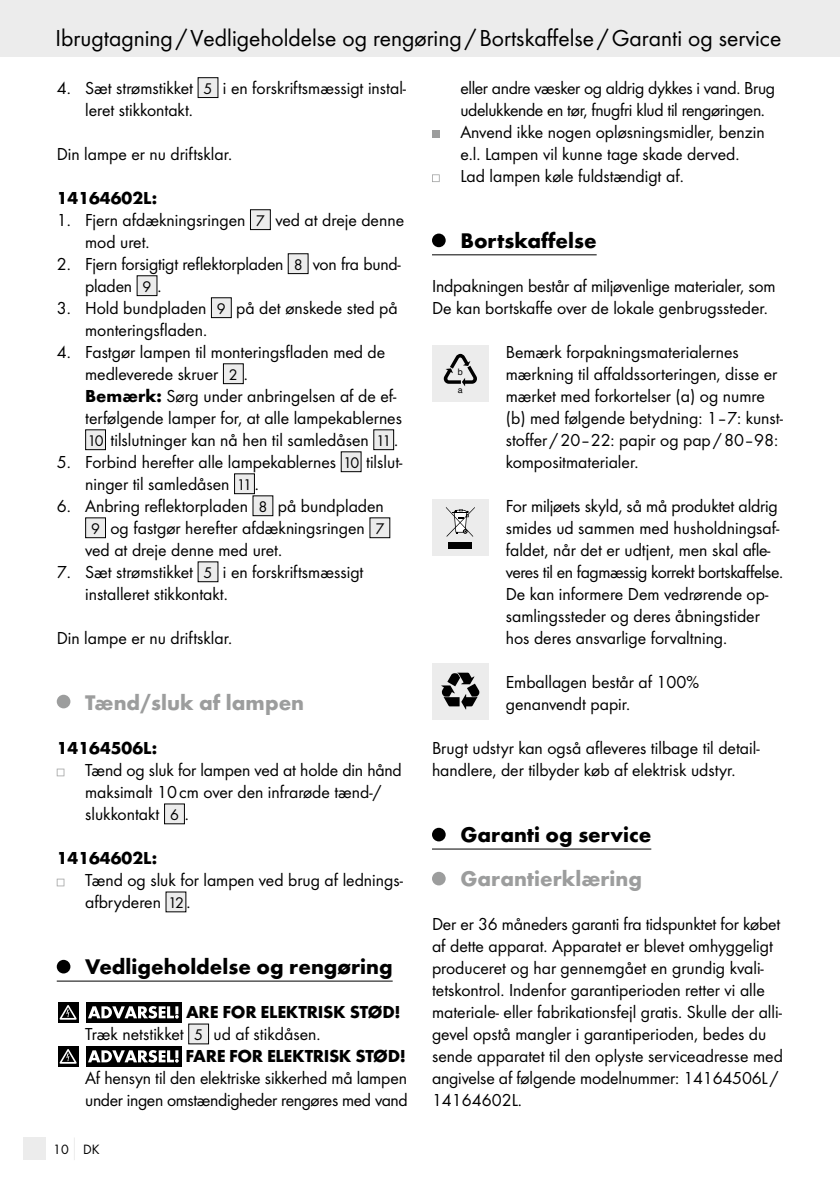
<style>
.page{position:relative;width:840px;height:1191px;background:#fff}
.page>*{position:absolute;margin:0;border:0;box-sizing:border-box;transform-origin:0 0}
.t1{font:24px "Futura Boo";color:#000}
.t2{font:700 22px "Futura";color:#000}
.t3{font:700 22px "Futura";color:#9c9d9d}
.t4{font:18px/22px "Futura Boo";color:#000}
.t5{font:18px/22px "Futura Boo";letter-spacing:-.02em;color:#000}
.t6{font:700 18px "Futura";letter-spacing:-.015em;color:#000}
.t7{font:14px "Futura Boo";color:#000}
.t8{font:9px "Helvetica";color:#000}
.t9{font:8.8px "Helvetica";color:#000}
.s1{font-size:16px}
.s2{font-family:"Futura";font-weight:700}
</style>
<div class="page">
<div style="left:0;top:0;width:839px;height:57px;background:#ececec"></div>
<div style="left:23px;top:1137px;width:22px;height:23px;background:#ececec"></div>
<svg style="left:74px;top:1138px;width:1px;height:22px"></svg>
<hr style="left:57px;top:980px;width:335px;height:1px;background:#000">
<div style="left:198px;top:78px;width:20px;height:20px;background:#ececec"></div>
<div style="left:197px;top:77px;width:21px;height:21px;border:1px solid #000"></div>
<div style="left:250px;top:210px;width:20px;height:20px;background:#ececec"></div>
<div style="left:250px;top:209px;width:21px;height:21px;border:1px solid #000"></div>
<div style="left:288px;top:254px;width:20px;height:20px;background:#ececec"></div>
<div style="left:287px;top:253px;width:21px;height:21px;border:1px solid #000"></div>
<div style="left:137px;top:276px;width:20px;height:20px;background:#ececec"></div>
<div style="left:136px;top:275px;width:21px;height:21px;border:1px solid #000"></div>
<div style="left:211px;top:298px;width:20px;height:20px;background:#ececec"></div>
<div style="left:211px;top:297px;width:21px;height:21px;border:1px solid #000"></div>
<div style="left:223px;top:364px;width:20px;height:20px;background:#ececec"></div>
<div style="left:223px;top:363px;width:21px;height:21px;border:1px solid #000"></div>
<div style="left:86px;top:430px;width:19px;height:20px;background:#ececec"></div>
<div style="left:85px;top:429px;width:21px;height:21px;border:1px solid #000"></div>
<div style="left:373px;top:430px;width:20px;height:20px;background:#ececec"></div>
<div style="left:373px;top:429px;width:21px;height:21px;border:1px solid #000"></div>
<div style="left:341px;top:452px;width:20px;height:20px;background:#ececec"></div>
<div style="left:234px;top:474px;width:20px;height:20px;background:#ececec"></div>
<div style="left:234px;top:473px;width:21px;height:21px;border:1px solid #000"></div>
<div style="left:253px;top:496px;width:20px;height:20px;background:#ececec"></div>
<div style="left:86px;top:518px;width:19px;height:20px;background:#ececec"></div>
<div style="left:85px;top:517px;width:21px;height:21px;border:1px solid #000"></div>
<div style="left:370px;top:518px;width:19px;height:20px;background:#ececec"></div>
<div style="left:198px;top:562px;width:20px;height:20px;background:#ececec"></div>
<div style="left:57px;top:694px;width:13px;height:14px;background:#9c9d9d;border-radius:50%"></div>
<svg style="left:57px;top:768px;width:7px;height:8px"></svg>
<div style="left:164px;top:804px;width:20px;height:20px;background:#ececec"></div>
<div style="left:164px;top:803px;width:21px;height:21px;border:1px solid #000"></div>
<svg style="left:57px;top:878px;width:7px;height:8px"></svg>
<div style="left:166px;top:892px;width:20px;height:20px;background:#ececec"></div>
<div style="left:57px;top:959px;width:13px;height:14px;background:#000;border-radius:50%"></div>
<div style="left:58px;top:1002px;width:20px;height:20px;background:linear-gradient(to right,#000,#000)"></div>
<svg style="left:60px;top:1005px;width:17px;height:14px"></svg>
<div style="left:86px;top:1002px;width:95px;height:20px;background:#000"></div>
<svg style="left:88px;top:1006px;width:91px;height:12px"></svg>
<div style="left:188px;top:1024px;width:20px;height:20px;background:#ececec"></div>
<div style="left:188px;top:1023px;width:21px;height:21px;border:1px solid #000"></div>
<div style="left:58px;top:1046px;width:20px;height:20px;background:linear-gradient(to right,#000,#000)"></div>
<svg style="left:60px;top:1049px;width:17px;height:14px"></svg>
<div style="left:86px;top:1046px;width:95px;height:20px;background:#000"></div>
<svg style="left:88px;top:1050px;width:91px;height:12px"></svg>
<hr style="left:432px;top:254px;width:164px;height:1px;background:#000">
<hr style="left:432px;top:848px;width:219px;height:1px;background:#000">
<div style="left:432px;top:130px;width:7px;height:8px;background:#9c9d9d"></div>
<svg style="left:432px;top:174px;width:7px;height:8px"></svg>
<div style="left:432px;top:233px;width:13px;height:14px;background:#000;border-radius:50%"></div>
<div style="left:432px;top:345px;width:56px;height:57px;background:#ececec"></div>
<svg style="left:443px;top:354px;width:33px;height:32px"></svg>
<div style="left:432px;top:499px;width:56px;height:57px;background:#ececec"></div>
<div style="left:448px;top:542px;width:24px;height:7px;background:#000"></div>
<svg style="left:445px;top:507px;width:29px;height:30px"></svg>
<div style="left:432px;top:662px;width:56px;height:57px;background:#ececec"></div>
<svg style="left:441px;top:672px;width:38px;height:37px"></svg>
<div style="left:432px;top:827px;width:13px;height:14px;background:#000;border-radius:50%"></div>
<div style="left:432px;top:871px;width:13px;height:14px;background:#9c9d9d;border-radius:50%"></div>
<h1 class="t1" style="left:56px;top:24px;width:726px">Ibrugtagning/Vedligeholdelse og rengøring/Bortskaffelse /Garanti og service</h1>
<p class="t4" style="left:85px;top:77px;width:322px;text-indent:-28px">4. Sæt strømstikket <span class="s1">5</span> i en forskriftsmæssigt instal&shy;leret stikkontakt.</p>
<p class="t4" style="left:57px;top:143px;width:177px">Din lampe er nu driftsklar.</p>
<p class="t6" style="left:57px;top:187px;width:102px">14164602L:</p>
<p class="t4" style="left:85px;top:209px;width:320px;text-indent:-28px">1. Fjern afdækningsringen <span class="s1">7</span> ved at dreje denne mod uret.</p>
<p class="t4" style="left:85px;top:253px;width:317px;text-indent:-28px">2. Fjern forsigtigt reflektorpladen <span class="s1">8</span> von fra bund&shy;pladen <span class="s1">9</span> .</p>
<p class="t4" style="left:85px;top:297px;width:314px;text-indent:-28px">3. Hold bundpladen <span class="s1">9</span> på det ønskede sted på monteringsfladen.</p>
<p class="t4" style="left:85px;top:341px;width:318px;text-indent:-28px">4. Fastgør lampen til monteringsfladen med de medleverede skruer <span class="s1">2</span> .<br><span class="s2">Bemærk:</span> Sørg under anbringelsen af de ef&shy;terfølgende lamper for, at alle lampekablernes <span class="s1">10</span> tilslutninger kan nå hen til samledåsen <span class="s1">11</span> .</p>
<p class="t4" style="left:85px;top:451px;width:319px;text-indent:-28px">5. Forbind herefter alle lampekablernes <span class="s1">10</span> tilslut&shy;ninger til samledåsen <span class="s1">11</span> .</p>
<p class="t4" style="left:57px;top:495px;width:328px">6. Anbring reflektorpladen <span class="s1">8</span> på bundpladen</p>
<p class="t4" style="left:91px;top:517px;width:294px"><span class="s1">9</span> og fastgør herefter afdækningsringen <span class="s1">7</span></p>
<p class="t4" style="left:85px;top:539px;width:198px">ved at dreje denne med uret.</p>
<p class="t4" style="left:85px;top:561px;width:280px;text-indent:-28px">7. Sæt strømstikket <span class="s1">5</span> i en forskriftsmæssigt installeret stikkontakt.</p>
<p class="t4" style="left:57px;top:627px;width:177px">Din lampe er nu driftsklar.</p>
<p class="t3" style="left:85px;top:689px;width:220px">Tænd/sluk af lampen</p>
<p class="t6" style="left:57px;top:737px;width:102px">14164506L:</p>
<p class="t4" style="left:85px;top:759px;width:318px">Tænd og sluk for lampen ved at holde din hånd maksimalt 10cm over den infrarøde tænd-/ slukkontakt <span class="s1">6</span> .</p>
<p class="t6" style="left:57px;top:847px;width:102px">14164602L:</p>
<p class="t4" style="left:85px;top:869px;width:319px">Tænd og sluk for lampen ved brug af lednings&shy;afbryderen <span class="s1">12</span> .</p>
<p class="t2" style="left:85px;top:953px;width:309px">Vedligeholdelse og rengøring</p>
<p class="t6" style="left:186px;top:1001px;width:216px">ARE FOR ELEKTRISK STØD!</p>
<p class="t4" style="left:85px;top:1023px;width:237px">Træk netstikket <span class="s1">5</span> ud af stikdåsen.</p>
<p class="t6" style="left:185px;top:1045px;width:222px">FARE FOR ELEKTRISK STØD!</p>
<p class="t5" style="left:85px;top:1067px;width:324px">Af hensyn til den elektriske sikkerhed må lampen under ingen omstændigheder rengøres med vand</p>
<p class="t7" style="left:53px;top:1141px;width:48px">10 DK</p>
<p class="t4" style="left:460px;top:77px;width:316px">eller andre væsker og aldrig dykkes i vand. Brug udelukkende en tør, fnugfri klud til rengøringen.<br>Anvend ikke nogen opløsningsmidler, benzin e.l. Lampen vil kunne tage skade derved.<br>Lad lampen køle fuldstændigt af.</p>
<p class="t2" style="left:460px;top:227px;width:138px">Bortskaffelse</p>
<p class="t4" style="left:432px;top:275px;width:345px">Indpakningen består af miljøvenlige materialer, som<br>De kan bortskaffe over de lokale genbrugssteder.</p>
<p class="t4" style="left:505px;top:341px;width:278px">Bemærk forpakningsmaterialernes mærkning til affaldssorteringen, disse er mærket med forkortelser (a) og numre (b) med følgende betydning: 1–7: kunst&shy;stoffer /20–22: papir og pap/80–98: kompositmaterialer.</p>
<p class="t4" style="left:505px;top:495px;width:279px">For miljøets skyld, så må produktet aldrig smides ud sammen med husholdningsaf&shy;faldet, når det er udtjent, men skal afle&shy;veres til en fagmæssig korrekt bortskaffelse.<br>De kan informere Dem vedrørende op&shy;samlingssteder og deres åbningstider hos deres ansvarlige forvaltning.</p>
<p class="t4" style="left:505px;top:671px;width:195px">Emballagen består af 100% genanvendt papir.</p>
<p class="t4" style="left:432px;top:737px;width:329px">Brugt udstyr kan også afleveres tilbage til detail&shy;handlere, der tilbyder køb af elektrisk udstyr.</p>
<p class="t8" style="left:457px;top:365px;width:7px">b</p>
<p class="t9" style="left:457px;top:383px;width:6px">a</p>
<p class="t2" style="left:460px;top:821px;width:192px">Garanti og service</p>
<p class="t3" style="left:460px;top:865px;width:183px">Garantierklæring</p>
<p class="t4" style="left:432px;top:913px;width:352px">Der er 36 måneders garanti fra tidspunktet for købet af dette apparat. Apparatet er blevet omhyggeligt produceret og har gennemgået en grundig kvali&shy;tetskontrol. Indenfor garantiperioden retter vi alle materiale- eller fabrikationsfejl gratis. Skulle der alli&shy;gevel opstå mangler i garantiperioden, bedes du sende apparatet til den oplyste serviceadresse med angivelse af følgende modelnummer: 14164506L/ 14164602L.</p>
</div>
